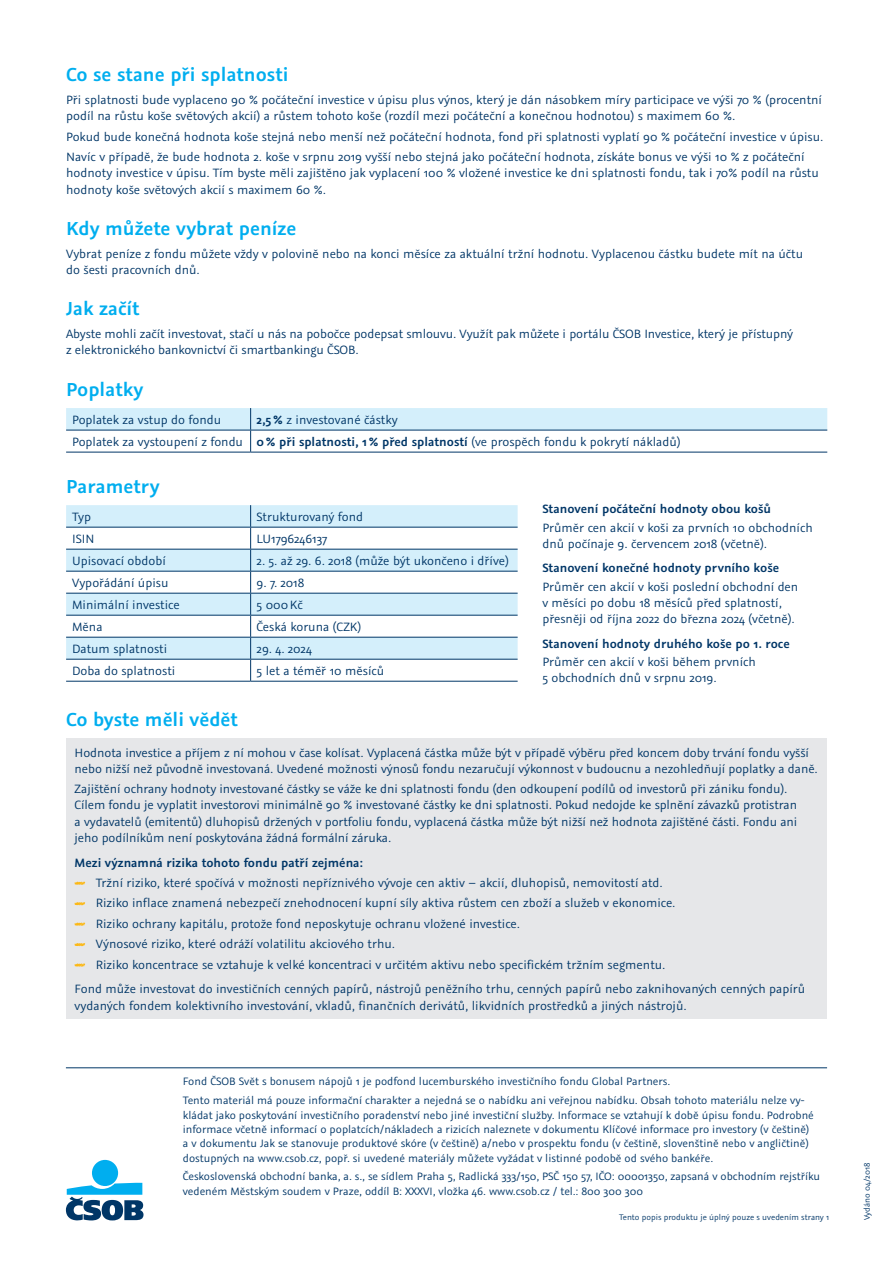
<style>
.page{position:relative;width:893px;height:1263px;background:#fff}
.page>*{position:absolute;margin:0;border:0;box-sizing:border-box;transform-origin:0 0}
.nadpis{font:600 21px "Graublau Sans";color:#00aeef}
.normal_text{font:13.5px/16.2px "Graublau Sans";letter-spacing:-.005em;color:#003667}
.normal_odrazky_cisla{font:13.5px/16.2px "Graublau Sans";color:#003667}
.normal_odrazky{font:13.5px "Graublau Sans";color:#003667}
.normal_text-2{font:600 13.5px "Graublau Sans";color:#003667}
.podnadpis{font:600 13.5px "Graublau Sans";color:#003667}
.normal_text-3{font:12px/14.4px "Graublau Sans";color:#003667}
.normal_text-4{font:9px "Graublau Sans";color:#003667}
.s1{font-weight:600}
.s2{font-weight:400}
</style>
<div class="page">
<div style="left:92px;top:1160px;width:26px;height:26px;background:#00aeef;border-radius:50%"></div>
<svg style="left:66px;top:1183px;width:78px;height:37px"></svg>
<hr style="left:66px;top:452px;width:185px;height:1px;background:#003667">
<hr style="left:251px;top:452px;width:576px;height:1px;background:#003667">
<svg style="left:66px;top:408px;width:761px;height:44px"></svg>
<hr style="left:251px;top:430px;width:576px;height:1px;background:#003667">
<svg style="left:66px;top:505px;width:452px;height:154px;fill:#d4effb"></svg>
<hr style="left:66px;top:527px;width:185px;height:1px;background:#003667">
<hr style="left:251px;top:527px;width:267px;height:1px;background:#003667">
<hr style="left:66px;top:549px;width:185px;height:1px;background:#003667">
<hr style="left:251px;top:549px;width:267px;height:1px;background:#003667">
<hr style="left:66px;top:571px;width:185px;height:1px;background:#003667">
<hr style="left:251px;top:571px;width:267px;height:1px;background:#003667">
<hr style="left:66px;top:593px;width:185px;height:1px;background:#003667">
<hr style="left:251px;top:593px;width:267px;height:1px;background:#003667">
<hr style="left:66px;top:615px;width:185px;height:1px;background:#003667">
<hr style="left:251px;top:615px;width:267px;height:1px;background:#003667">
<hr style="left:66px;top:637px;width:185px;height:1px;background:#003667">
<hr style="left:251px;top:637px;width:267px;height:1px;background:#003667">
<hr style="left:66px;top:659px;width:185px;height:1px;background:#003667">
<hr style="left:251px;top:659px;width:267px;height:1px;background:#003667">
<svg style="left:250px;top:505px;width:1px;height:176px"></svg>
<hr style="left:66px;top:681px;width:185px;height:1px;background:#003667">
<hr style="left:251px;top:681px;width:267px;height:1px;background:#003667">
<div style="left:66px;top:738px;width:761px;height:280px;background:#e6e7e9"></div>
<svg style="left:75px;top:881px;width:10px;height:4px"></svg>
<svg style="left:75px;top:902px;width:10px;height:3px"></svg>
<svg style="left:75px;top:922px;width:10px;height:4px"></svg>
<svg style="left:75px;top:943px;width:10px;height:3px"></svg>
<svg style="left:75px;top:963px;width:10px;height:4px"></svg>
<hr style="left:66px;top:1067px;width:761px;height:1px;background:#003667">
<p class="nadpis" style="left:66px;top:62px;width:224px">Co se stane při splatnosti</p>
<p class="normal_odrazky_cisla" style="left:66px;top:92px;width:757px">Při splatnosti bude vyplaceno 90 % počáteční investice v úpisu plus výnos, který je dán násobkem míry participace ve výši 70 % (procentní podíl na růstu koše světových akcií) a růstem tohoto koše (rozdíl mezi počáteční a konečnou hodnotou) s maximem 60 %.</p>
<p class="normal_odrazky_cisla" style="left:66px;top:128px;width:759px">Pokud bude konečná hodnota koše stejná nebo menší než počáteční hodnota, fond při splatnosti vyplatí 90 % počáteční investice v úpisu.</p>
<p class="normal_odrazky_cisla" style="left:66px;top:149px;width:754px">Navíc v případě, že bude hodnota 2. koše v srpnu 2019 vyšší nebo stejná jako počáteční hodnota, získáte bonus ve výši 10 % z počáteční hodnoty investice v úpisu. Tím byste měli zajištěno jak vyplacení 100 % vložené investice ke dni splatnosti fondu, tak i 70% podíl na růstu hodnoty koše světových akcií s maximem 60 %.</p>
<p class="nadpis" style="left:66px;top:215px;width:232px">Kdy můžete vybrat peníze</p>
<p class="normal_text" style="left:66px;top:245px;width:738px">Vybrat peníze z fondu můžete vždy v polovině nebo na konci měsíce za aktuální tržní hodnotu. Vyplacenou částku budete mít na účtu do šesti pracovních dnů.</p>
<p class="nadpis" style="left:66px;top:296px;width:75px">Jak začít</p>
<p class="normal_text" style="left:66px;top:326px;width:728px">Abyste mohli začít investovat, stačí u nás na pobočce podepsat smlouvu. Využít pak můžete i portálu ČSOB Investice, který je přístupný z elektronického bankovnictví či smartbankingu ČSOB.</p>
<p class="nadpis" style="left:66px;top:376px;width:79px">Poplatky</p>
<p class="normal_text" style="left:72px;top:412px;width:151px">Poplatek za vstup do fondu</p>
<p class="normal_text" style="left:257px;top:412px;width:142px"><span class="s1">2,5%</span> z investované částky</p>
<p class="normal_text" style="left:72px;top:434px;width:172px">Poplatek za vystoupení z fondu</p>
<p class="normal_text-2" style="left:257px;top:433px;width:425px">0% při splatnosti, 1% před splatností <span class="s2">(ve prospěch fondu k pokrytí nákladů)</span></p>
<p class="nadpis" style="left:66px;top:473px;width:95px">Parametry</p>
<p class="normal_text" style="left:72px;top:509px;width:20px">Typ</p>
<p class="normal_text" style="left:257px;top:509px;width:108px">Strukturovaný fond</p>
<p class="normal_text" style="left:72px;top:531px;width:24px">ISIN</p>
<p class="normal_text" style="left:257px;top:531px;width:72px">LU1796246137</p>
<p class="normal_text" style="left:72px;top:553px;width:95px">Upisovací období</p>
<p class="normal_text" style="left:257px;top:553px;width:254px">2. 5. až 29. 6. 2018 (může být ukončeno i dříve)</p>
<p class="normal_text" style="left:72px;top:575px;width:98px">Vypořádání úpisu</p>
<p class="normal_text" style="left:257px;top:575px;width:49px">9. 7. 2018</p>
<p class="normal_text" style="left:72px;top:597px;width:109px">Minimální investice</p>
<p class="normal_text" style="left:257px;top:597px;width:48px">5 000Kč</p>
<p class="normal_text" style="left:72px;top:619px;width:32px">Měna</p>
<p class="normal_text" style="left:257px;top:619px;width:106px">Česká koruna (CZK)</p>
<p class="normal_text" style="left:72px;top:641px;width:97px">Datum splatnosti</p>
<p class="normal_text" style="left:257px;top:641px;width:57px">29. 4. 2024</p>
<p class="normal_text" style="left:72px;top:663px;width:105px">Doba do splatnosti</p>
<p class="normal_text" style="left:257px;top:663px;width:129px">5 let a téměř 10 měsíců</p>
<p class="normal_text-2" style="left:542px;top:500px;width:230px">Stanovení počáteční hodnoty obou košů</p>
<p class="normal_text" style="left:542px;top:519px;width:272px">Průměr cen akcií v koši za prvních 10 obchodních dnů počínaje 9. červencem 2018 (včetně).</p>
<p class="normal_text-2" style="left:542px;top:560px;width:238px">Stanovení konečné hodnoty prvního koše</p>
<p class="normal_text" style="left:542px;top:578px;width:257px">Průměr cen akcií v koši poslední obchodní den v měsíci po dobu 18 měsíců před splatností, přesněji od října 2022 do března 2024 (včetně).</p>
<p class="normal_text-2" style="left:542px;top:635px;width:249px">Stanovení hodnoty druhého koše po 1. roce</p>
<p class="normal_text" style="left:542px;top:654px;width:215px">Průměr cen akcií v koši během prvních<br>5 obchodních dnů v srpnu 2019.</p>
<p class="nadpis" style="left:66px;top:706px;width:173px">Co byste měli vědět</p>
<p class="normal_text" style="left:75px;top:744px;width:744px">Hodnota investice a příjem z ní mohou v čase kolísat. Vyplacená částka může být v případě výběru před koncem doby trvání fondu vyšší nebo nižší než původně investovaná. Uvedené možnosti výnosů fondu nezaručují výkonnost v budoucnu a nezohledňují poplatky a daně.</p>
<p class="normal_text" style="left:75px;top:781px;width:724px">Zajištění ochrany hodnoty investované částky se váže ke dni splatnosti fondu (den odkoupení podílů od investorů při zániku fondu).<br>Cílem fondu je vyplatit investorovi minimálně 90 % investované částky ke dni splatnosti. Pokud nedojde ke splnění závazků protistran a vydavatelů (emitentů) dluhopisů držených v portfoliu fondu, vyplacená částka může být nižší než hodnota zajištěné části. Fondu ani jeho podílníkům není poskytována žádná formální záruka.</p>
<p class="podnadpis" style="left:75px;top:854px;width:290px">Mezi významná rizika tohoto fondu patří zejména:</p>
<p class="normal_odrazky" style="left:96px;top:874px;width:568px">Tržní riziko, které spočívá v možnosti nepříznivého vývoje cen aktiv – akcií, dluhopisů, nemovitostí atd.</p>
<p class="normal_odrazky" style="left:96px;top:895px;width:581px">Riziko inflace znamená nebezpečí znehodnocení kupní síly aktiva růstem cen zboží a služeb v ekonomice.</p>
<p class="normal_odrazky" style="left:96px;top:915px;width:426px">Riziko ochrany kapitálu, protože fond neposkytuje ochranu vložené investice.</p>
<p class="normal_odrazky" style="left:96px;top:936px;width:301px">Výnosové riziko, které odráží volatilitu akciového trhu.</p>
<p class="normal_odrazky" style="left:96px;top:956px;width:571px">Riziko koncentrace se vztahuje k velké koncentraci v určitém aktivu nebo specifickém tržním segmentu.</p>
<p class="normal_text" style="left:75px;top:981px;width:732px">Fond může investovat do investičních cenných papírů, nástrojů peněžního trhu, cenných papírů nebo zaknihovaných cenných papírů vydaných fondem kolektivního investování, vkladů, finančních derivátů, likvidních prostředků a jiných nástrojů.</p>
<p class="normal_text-3" style="left:183px;top:1074px;width:489px">Fond ČSOB Svět s bonusem nápojů 1 je podfond lucemburského investičního fondu Global Partners.</p>
<p class="normal_text-3" style="left:183px;top:1093px;width:632px">Tento materiál má pouze informační charakter a nejedná se o nabídku ani veřejnou nabídku. Obsah tohoto materiálu nelze vy&shy;kládat jako poskytování investičního poradenství nebo jiné investiční služby. Informace se vztahují k době úpisu fondu. Podrobné informace včetně informací o poplatcích/nákladech a rizicích naleznete v dokumentu Klíčové informace pro investory (v češtině) a v dokumentu Jak se stanovuje produktové skóre (v češtině) a/nebo v prospektu fondu (v češtině, slovenštině nebo v angličtině) dostupných na www.csob.cz, popř. si uvedené materiály můžete vyžádat v listinné podobě od svého bankéře.</p>
<p class="normal_text-3" style="left:183px;top:1169px;width:639px">Československá obchodní banka, a. s., se sídlem Praha 5, Radlická 333/150, PSČ 150 57, IČO: 00001350, zapsaná v obchodním rejstříku vedeném Městským soudem v Praze, oddíl B: XXXVI, vložka 46. www.csob.cz / tel.: 800 300 300</p>
<p class="normal_text-4" style="left:619px;top:1212px;width:212px">Tento popis produktu je úplný pouze s uvedením strany 1</p>
<p class="normal_text-4" style="left:862px;top:1220px;width:59px;rotate:-90deg">Vydáno 04/2018</p>
</div>
